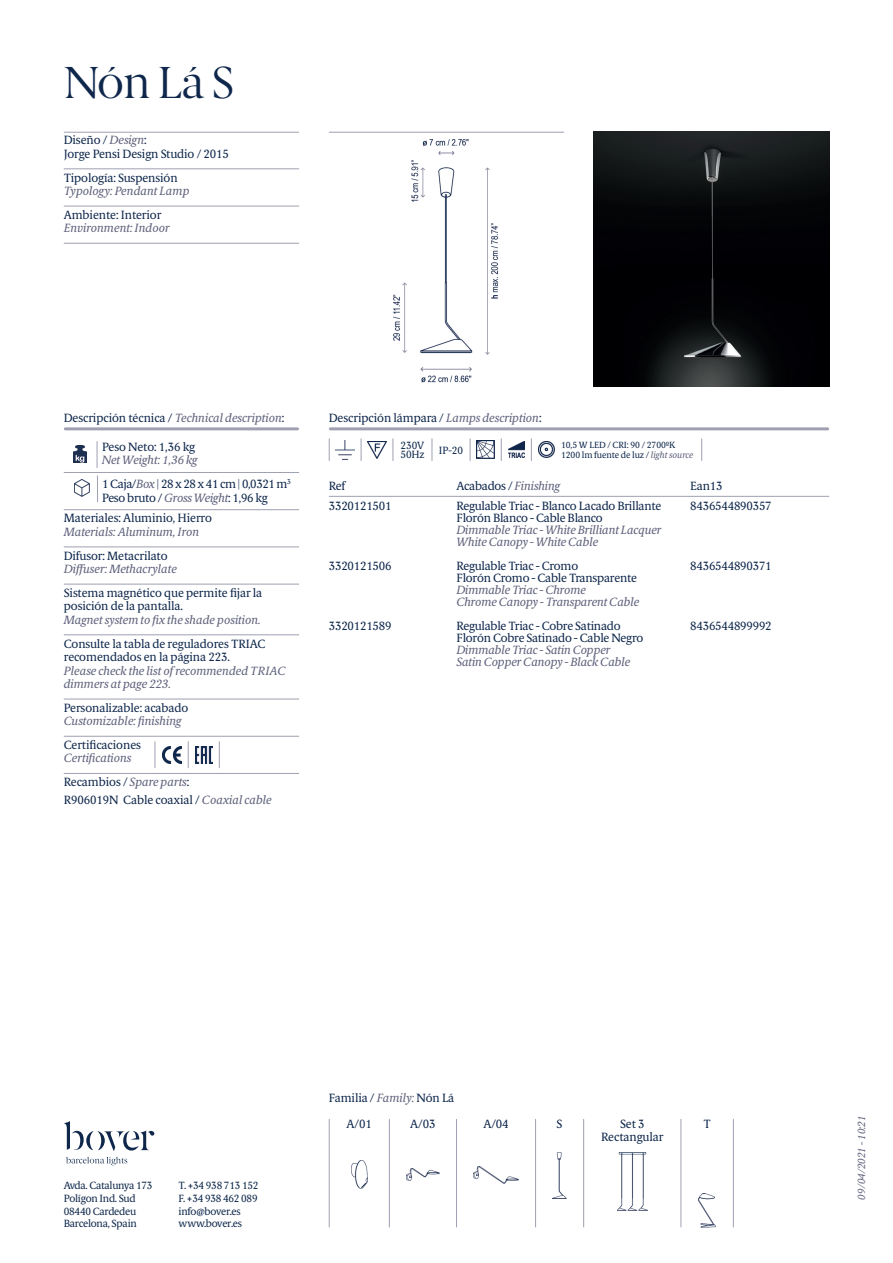
<style>
.page{position:relative;width:893px;height:1263px;background:#fff}
.page>*{position:absolute;margin:0;border:0;box-sizing:border-box;transform-origin:0 0}
.t1{font:45px "Berlingske Serif";color:#0e274b}
.t2{font:12px/13.5px "Berlingske Serif Tx";letter-spacing:-.01em;color:#0e274b}
.t3{font:italic 12px/12px "Berlingske Serif Tx";letter-spacing:-.02em;color:#5f627c}
.t4{font:12px/23.7px "Berlingske Serif Tx";letter-spacing:-.035em;color:#0e274b}
.t5{font:10.5px/12.8px "Berlingske Serif Tx";letter-spacing:-.025em;color:#0e274b}
.t6{font:italic 10.5px "Berlingske Serif Tx";letter-spacing:-.01em;color:#5f627c}
.t7{font:9px/10.8px "Berlingske Serif Tx";letter-spacing:-.01em;color:#0e274b}
.s1{font-style:italic;color:#5f627c}
.s2{font-style:normal;color:#0e274b}
</style>
<div class="page">
<hr style="left:64px;top:168px;width:235px;height:1px;background:#9fa0b1">
<hr style="left:64px;top:206px;width:235px;height:1px;background:#9fa0b1">
<hr style="left:64px;top:243px;width:235px;height:1px;background:#9fa0b1">
<hr style="left:64px;top:132px;width:235px;height:1px;background:#9fa0b1">
<hr style="left:329px;top:132px;width:235px;height:1px;background:#9fa0b1">
<img style="left:393px;top:139px;width:106px;height:244px">
<hr style="left:64px;top:472px;width:235px;height:1px;background:#9fa0b1">
<hr style="left:64px;top:509px;width:235px;height:1px;background:#9fa0b1">
<hr style="left:64px;top:546px;width:235px;height:1px;background:#9fa0b1">
<hr style="left:64px;top:584px;width:235px;height:1px;background:#9fa0b1">
<hr style="left:64px;top:634px;width:235px;height:1px;background:#9fa0b1">
<hr style="left:64px;top:699px;width:235px;height:1px;background:#9fa0b1">
<hr style="left:64px;top:736px;width:235px;height:1px;background:#9fa0b1">
<hr style="left:64px;top:773px;width:235px;height:1px;background:#9fa0b1">
<img style="left:74px;top:446px;width:13px;height:17px">
<svg style="left:97px;top:442px;width:1px;height:26px"></svg>
<img style="left:74px;top:480px;width:15px;height:17px">
<svg style="left:97px;top:476px;width:1px;height:26px"></svg>
<svg style="left:155px;top:742px;width:1px;height:26px"></svg>
<img style="left:162px;top:747px;width:19px;height:17px">
<svg style="left:188px;top:742px;width:1px;height:26px"></svg>
<img style="left:195px;top:747px;width:17px;height:17px">
<svg style="left:219px;top:742px;width:1px;height:26px"></svg>
<hr style="left:330px;top:427px;width:498px;height:3px;background:#9fa0b1">
<img style="left:477px;top:441px;width:17px;height:17px">
<svg style="left:470px;top:439px;width:1px;height:22px"></svg>
<svg style="left:432px;top:439px;width:1px;height:22px"></svg>
<svg style="left:393px;top:439px;width:1px;height:22px"></svg>
<svg style="left:329px;top:439px;width:1px;height:22px"></svg>
<svg style="left:361px;top:439px;width:1px;height:22px"></svg>
<img style="left:368px;top:441px;width:18px;height:17px">
<img style="left:336px;top:440px;width:18px;height:19px">
<svg style="left:501px;top:439px;width:1px;height:22px"></svg>
<svg style="left:701px;top:439px;width:1px;height:22px"></svg>
<img style="left:538px;top:441px;width:17px;height:17px">
<svg style="left:531px;top:439px;width:1px;height:22px"></svg>
<hr style="left:65px;top:427px;width:233px;height:3px;background:#9fa0b1">
<img style="left:508px;top:441px;width:17px;height:16px">
<hr style="left:329px;top:1119px;width:1px;height:108px;background:#9fa0b1">
<hr style="left:389px;top:1119px;width:1px;height:108px;background:#9fa0b1">
<hr style="left:456px;top:1119px;width:1px;height:108px;background:#9fa0b1">
<hr style="left:535px;top:1119px;width:1px;height:108px;background:#9fa0b1">
<hr style="left:681px;top:1119px;width:1px;height:108px;background:#9fa0b1">
<hr style="left:583px;top:1119px;width:1px;height:108px;background:#9fa0b1">
<hr style="left:733px;top:1119px;width:1px;height:108px;background:#9fa0b1">
<img style="left:352px;top:1161px;width:15px;height:28px">
<img style="left:407px;top:1169px;width:32px;height:12px">
<img style="left:474px;top:1166px;width:44px;height:17px">
<img style="left:617px;top:1152px;width:30px;height:59px">
<img style="left:553px;top:1152px;width:13px;height:47px">
<img style="left:698px;top:1194px;width:18px;height:33px">
<img style="left:594px;top:132px;width:235px;height:255px">
<svg style="left:66px;top:1157px;width:61px;height:8px"></svg>
<svg style="left:64px;top:1121px;width:90px;height:29px"></svg>
<hr style="left:329px;top:496px;width:500px;height:1px;background:#9fa0b1">
<h1 class="t1" style="left:64px;top:53px;width:172px">Nón Lá S</h1>
<p class="t2" style="left:64px;top:133px;width:167px">Diseño / <span class="s1">Design</span>:<br>Jorge Pensi Design Studio / 2015</p>
<p class="t2" style="left:64px;top:171px;width:115px">Tipología: Suspensión</p>
<p class="t3" style="left:64px;top:185px;width:127px">Typology: Pendant Lamp</p>
<p class="t2" style="left:64px;top:208px;width:99px">Ambiente: Interior</p>
<p class="t3" style="left:64px;top:222px;width:108px">Environment: Indoor</p>
<p class="t2" style="left:64px;top:411px;width:222px">Descripción técnica / <span class="s1">Technical description</span>:</p>
<p class="t2" style="left:102px;top:440px;width:94px">Peso Neto: 1,36 kg</p>
<p class="t4" style="left:102px;top:448px;width:190px"><span class="s1">Net Weight: 1,36 kg<br></span>1 Caja/<span class="s1">Box</span> | 28 x 28 x 41 cm | 0,0321 m<sup>3</sup></p>
<p class="t2" style="left:64px;top:487px;width:205px;line-height:20.7px;text-indent:38px">Peso bruto / <span class="s1">Gross Weight</span>: 1,96 kg<br>Materiales: Aluminio, Hierro</p>
<p class="t3" style="left:64px;top:526px;width:137px">Materials: Aluminum, Iron</p>
<p class="t2" style="left:64px;top:549px;width:105px">Difusor: Metacrilato</p>
<p class="t3" style="left:64px;top:563px;width:115px">Diffuser: Methacrylate</p>
<p class="t2" style="left:64px;top:586px;width:200px">Sistema magnético que permite fijar la posición de la pantalla.</p>
<p class="t3" style="left:64px;top:614px;width:199px">Magnet system to fix the shade position.</p>
<p class="t2" style="left:64px;top:636px;width:203px">Consulte la tabla de reguladores TRIAC recomendados en la página 223.</p>
<p class="t3" style="left:64px;top:664px;width:223px;line-height:13.5px">Please check the list of recommended TRIAC dimmers at page 223.</p>
<p class="t2" style="left:64px;top:701px;width:126px">Personalizable: acabado</p>
<p class="t3" style="left:64px;top:715px;width:119px">Customizable: finishing</p>
<p class="t2" style="left:64px;top:738px;width:79px">Certificaciones</p>
<p class="t3" style="left:64px;top:746px;width:127px;line-height:23.7px">Certifications<br><span class="s2">Recambios /</span> Spare parts<span class="s2">:</span></p>
<p class="t2" style="left:64px;top:793px;width:209px">R906019N Cable coaxial / <span class="s1">Coaxial cable</span></p>
<p class="t2" style="left:329px;top:411px;width:214px">Descripción lámpara / <span class="s1">Lamps description</span>:</p>
<p class="t5" style="left:439px;top:444px;width:26px">IP-20</p>
<p class="t5" style="left:400px;top:441px;width:26px;line-height:9px">230V<br>50Hz</p>
<p class="t7" style="left:561px;top:439px;width:134px">10,5 W LED / CRI: 90 / 2700ºK<br>1200 lm fuente de luz / <span class="s1">light source</span></p>
<p class="t2" style="left:329px;top:479px;width:18px">Ref</p>
<p class="t2" style="left:456px;top:479px;width:105px">Acabados / <span class="s1">Finishing</span></p>
<p class="t2" style="left:690px;top:479px;width:34px">Ean13</p>
<p class="t2" style="left:329px;top:499px;width:64px">3320121501</p>
<p class="t2" style="left:456px;top:499px;width:207px">Regulable Triac - Blanco Lacado Brillante</p>
<p class="t2" style="left:690px;top:499px;width:83px">8436544890357</p>
<p class="t2" style="left:456px;top:511px;width:148px">Florón Blanco - Cable Blanco</p>
<p class="t3" style="left:456px;top:524px;width:207px">Dimmable Triac - White Brilliant Lacquer<br>White Canopy - White Cable</p>
<p class="t2" style="left:329px;top:559px;width:64px">3320121506</p>
<p class="t2" style="left:456px;top:559px;width:123px">Regulable Triac - Cromo</p>
<p class="t2" style="left:690px;top:559px;width:83px">8436544890371</p>
<p class="t2" style="left:456px;top:571px;width:182px">Florón Cromo - Cable Transparente</p>
<p class="t3" style="left:456px;top:584px;width:184px">Dimmable Triac - Chrome<br>Chrome Canopy - Transparent Cable</p>
<p class="t2" style="left:329px;top:619px;width:64px">3320121589</p>
<p class="t2" style="left:456px;top:619px;width:166px">Regulable Triac - Cobre Satinado</p>
<p class="t2" style="left:690px;top:619px;width:83px">8436544899992</p>
<p class="t2" style="left:456px;top:631px;width:188px">Florón Cobre Satinado - Cable Negro</p>
<p class="t3" style="left:456px;top:644px;width:175px">Dimmable Triac - Satin Copper<br>Satin Copper Canopy - Black Cable</p>
<p class="t5" style="left:64px;top:1179px;width:90px">Avda. Catalunya 173<br>Polígon Ind. Sud<br>08440 Cardedeu<br>Barcelona, Spain</p>
<p class="t5" style="left:179px;top:1179px;width:81px">T. +34 938 713 152<br>F. +34 938 462 089 info@bover.es www.bover.es</p>
<p class="t2" style="left:347px;top:1085px;width:109px;line-height:25.5px;text-indent:-18px">Familia / <span class="s1">Family:</span> Nón Lá<br>A/01</p>
<p class="t2" style="left:410px;top:1117px;width:27px">A/03</p>
<p class="t2" style="left:483px;top:1117px;width:27px">A/04</p>
<p class="t2" style="left:601px;top:1117px;width:64px;text-align:center">Set 3<br>Rectangular</p>
<p class="t2" style="left:557px;top:1117px;width:7px">S</p>
<p class="t2" style="left:703px;top:1117px;width:9px">T</p>
<p class="t6" style="left:854px;top:1199px;width:86px;rotate:-90deg">09/04/2021 - 10:21</p>
</div>
